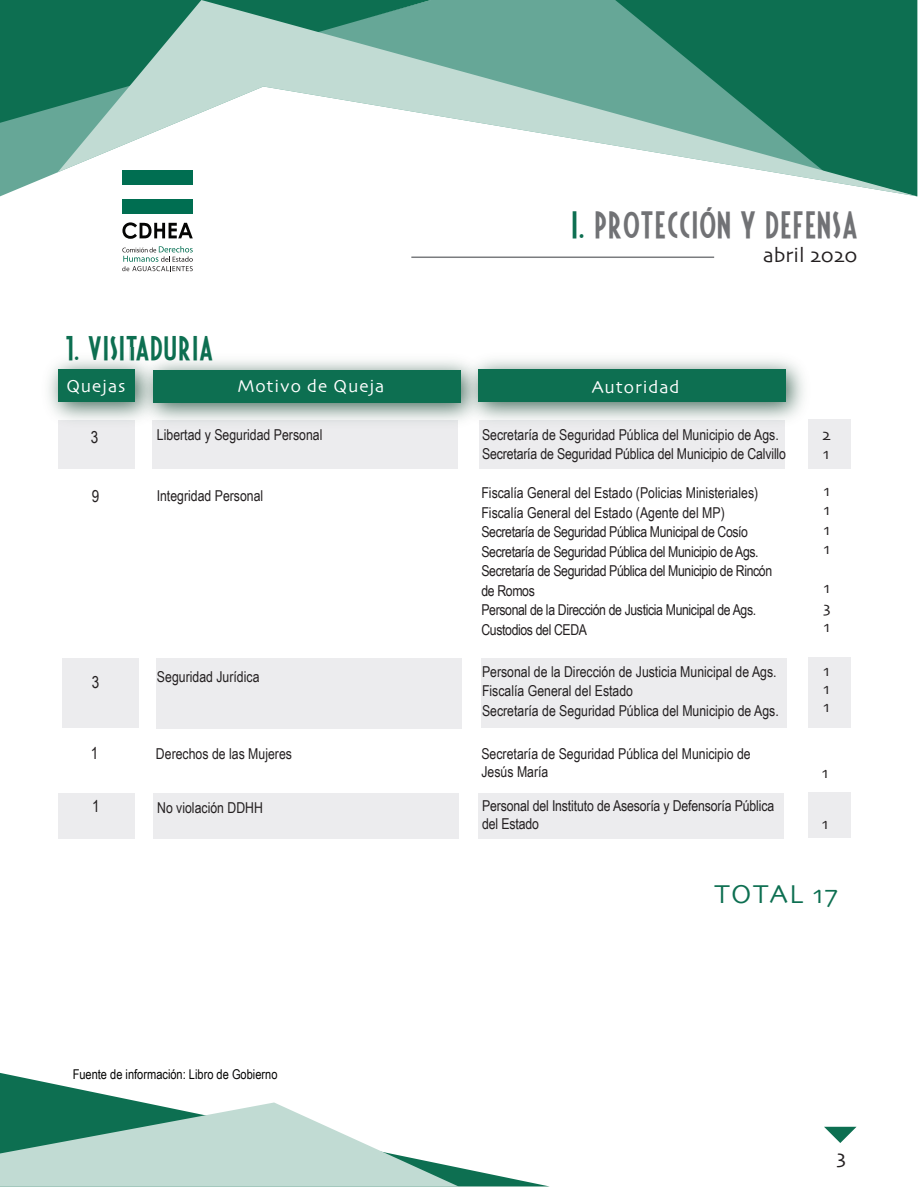
<style>
.page{position:relative;width:918px;height:1188px;background:#fff}
.page>*{position:absolute;margin:0;border:0;box-sizing:border-box;transform-origin:0 0}
.t1{font:30px "Fiesta";letter-spacing:.05em;color:#717275}
.t2{font:27px "Fiesta";letter-spacing:.05em;color:#0d6f51}
.t3{font:27px "Skia";letter-spacing:.05em;color:#0d6f51}
.t4{font:21px "Skia";color:#231f20}
.t5{font:18px "Skia";letter-spacing:.05em;color:#fff}
.t6{font:16.5px/19.5px "Skia";color:#231f20;text-align:justify}
.t7{font:16.5px "Arial Narrow";color:#231f20}
.t8{font:15px/19.5px "Arial Narrow";color:#231f20}
.t9{font:15px/19.5px "Arial Narrow";letter-spacing:-.025em;color:#231f20}
.t10{font:13.5px "Arial Narrow";color:#050504}
.s1{color:#0d6f51}
</style>
<div class="page">
<div style="left:479px;top:421px;width:306px;height:48px;background:#ececee"></div>
<div style="left:62px;top:658px;width:76px;height:70px;background:#ececee"></div>
<div style="left:156px;top:658px;width:306px;height:70px;background:#ececee"></div>
<div style="left:58px;top:421px;width:76px;height:48px;background:#ececee"></div>
<svg style="left:0;top:123px;width:58px;height:73px;fill:#66a797"></svg>
<svg style="left:0;top:0;width:58px;height:123px;background:#137255"></svg>
<svg style="left:58px;top:0;width:859px;height:196px"></svg>
<svg style="left:0;top:1073px;width:547px;height:113px"></svg>
<svg style="left:0;top:1102px;width:459px;height:84px"></svg>
<svg style="left:824px;top:1127px;width:33px;height:16px"></svg>
<div style="left:122px;top:170px;width:71px;height:14px;background:#006e51"></div>
<div style="left:122px;top:199px;width:71px;height:14px;background:#006e51"></div>
<svg style="left:122px;top:222px;width:71px;height:17px"></svg>
<svg style="left:122px;top:246px;width:71px;height:25px"></svg>
<hr style="left:411px;top:257px;width:303px;height:1px;background:#7a7c7f">
<div style="left:58px;top:369px;width:76px;height:33px;background:#0d6f51"></div>
<div style="left:152px;top:421px;width:306px;height:48px;background:#ececee"></div>
<div style="left:481px;top:658px;width:306px;height:70px;background:#ececee"></div>
<img style="left:131px;top:356px;width:325px;height:78px">
<div style="left:153px;top:370px;width:307px;height:33px;background:#0d6f51"></div>
<img style="left:456px;top:359px;width:348px;height:62px">
<div style="left:478px;top:369px;width:307px;height:33px;background:#0d6f51"></div>
<div style="left:808px;top:658px;width:43px;height:70px;background:#ececee"></div>
<div style="left:808px;top:419px;width:43px;height:50px;background:#ececee"></div>
<div style="left:58px;top:793px;width:77px;height:45px;background:#ececee"></div>
<div style="left:153px;top:793px;width:305px;height:45px;background:#ececee"></div>
<div style="left:478px;top:793px;width:305px;height:45px;background:#ececee"></div>
<div style="left:809px;top:792px;width:42px;height:46px;background:#ececee"></div>
<h1 class="t1" style="left:571px;top:207px;width:288px"><span class="s1">I.</span> PROTECCIÓN Y DEFENSA</h1>
<h3 class="t4" style="left:763px;top:242px;width:96px">abril 2020</h3>
<h2 class="t2" style="left:66px;top:331px;width:149px">1. VISITADURIA</h2>
<p class="t5" style="left:66px;top:375px;width:61px">Quejas</p>
<p class="t7" style="left:91px;top:425px;width:9px">3</p>
<p class="t8" style="left:157px;top:424px;width:167px">Libertad y Seguridad Personal</p>
<p class="t5" style="left:237px;top:376px;width:149px">Motivo de Queja</p>
<p class="t5" style="left:592px;top:376px;width:89px">Autoridad</p>
<p class="t8" style="left:482px;top:424px;width:306px">Secretaría de Seguridad Pública del Municipio de Ags.<br>Secretaría de Seguridad Pública del Municipio de Calvillo</p>
<p class="t6" style="left:822px;top:425px;width:10px">2<br>1</p>
<p class="t7" style="left:92px;top:484px;width:9px">9</p>
<p class="t7" style="left:92px;top:670px;width:9px">3</p>
<p class="t8" style="left:157px;top:485px;width:108px">Integridad Personal</p>
<p class="t9" style="left:481px;top:482px;width:292px">Fiscalía General del Estado (Policias Ministeriales)<br>Fiscalía General del Estado (Agente del MP)<br>Secretaría de Seguridad Pública Municipal de Cosío Secretaría de Seguridad Pública del Municipio de Ags.<br>Secretaría de Seguridad Pública del Municipio de Rincón de Romos<br>Personal de la Dirección de Justicia Municipal de Ags.<br>Custodios del CEDA</p>
<p class="t6" style="left:824px;top:482px;width:8px">1<br>1<br>1<br>1</p>
<p class="t6" style="left:823px;top:579px;width:9px">1<br>3<br>1</p>
<p class="t8" style="left:157px;top:666px;width:104px">Seguridad Jurídica</p>
<p class="t8" style="left:482px;top:661px;width:298px">Personal de la Dirección de Justicia Municipal de Ags.<br>Fiscalía General del Estado<br>Secretaría de Seguridad Pública del Municipio de Ags.</p>
<p class="t6" style="left:824px;top:662px;width:8px;line-height:18px">1<br>1<br>1</p>
<p class="t7" style="left:91px;top:741px;width:9px">1</p>
<p class="t8" style="left:156px;top:743px;width:138px">Derechos de las Mujeres</p>
<p class="t8" style="left:157px;top:797px;width:107px">No violación DDHH</p>
<p class="t8" style="left:482px;top:797px;width:294px;line-height:18px">Personal del Instituto de Asesoría y Defensoría Pública del Estado</p>
<p class="t8" style="left:481px;top:744px;width:271px;line-height:18px">Secretaría de Seguridad Pública del Municipio de<br>Jesús María</p>
<p class="t7" style="left:92px;top:794px;width:9px">1</p>
<p class="t6" style="left:822px;top:763px;width:8px">1</p>
<p class="t6" style="left:822px;top:814px;width:8px">1</p>
<p class="t10" style="left:73px;top:1064px;width:206px">Fuente de información: Libro de Gobierno</p>
<h2 class="t3" style="left:715px;top:878px;width:125px">TOTAL 17</h2>
<h3 class="t4" style="left:837px;top:1145px;width:11px">3</h3>
</div>
